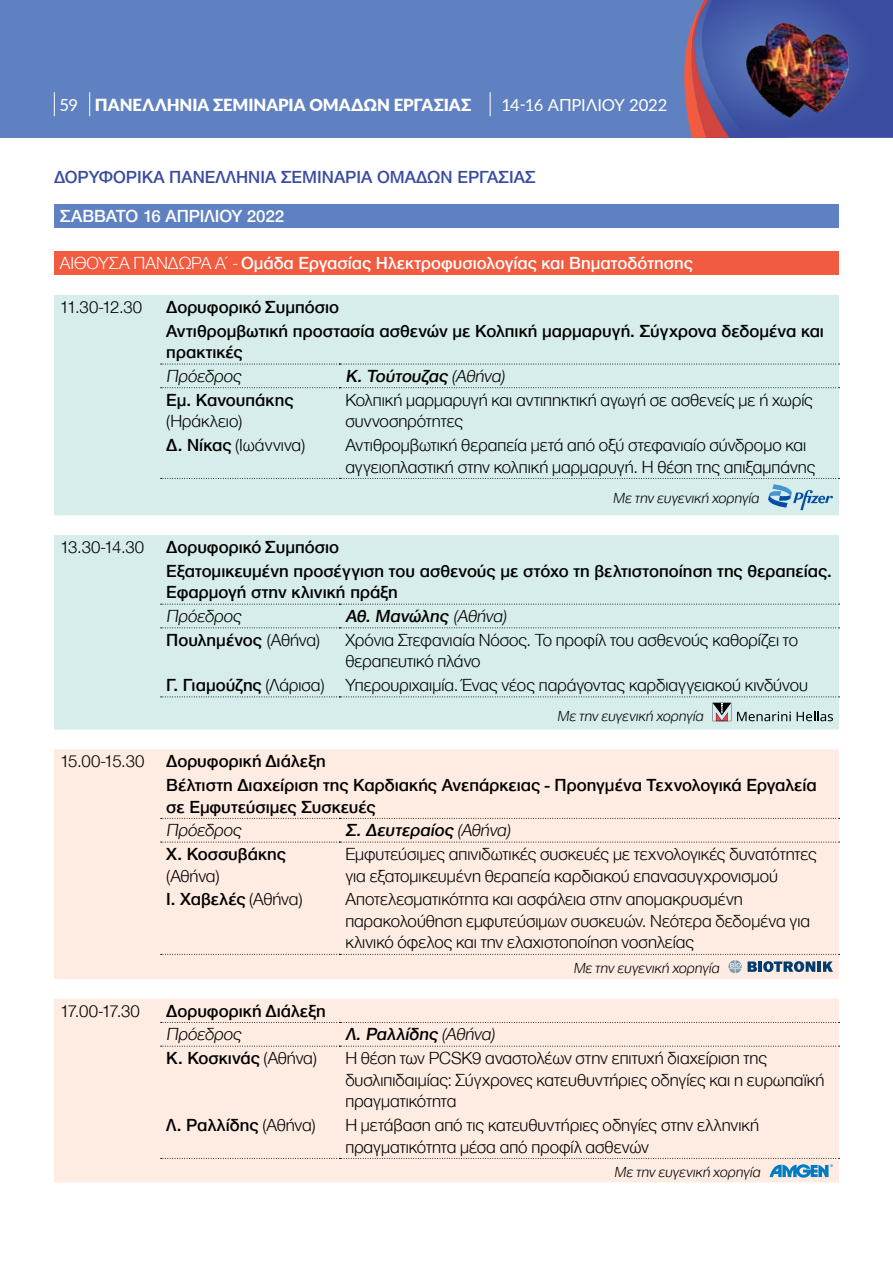
<style>
.page{position:relative;width:893px;height:1263px;background:#fff}
.page>*{position:absolute;margin:0;border:0;box-sizing:border-box;transform-origin:0 0}
.t1{font:300 18px/21.6px "CF Helvetica";color:#000}
.t2{font:500 18px/23.7px "CF Helvetica";color:#000}
.t3{font:500 18px "CF Helvetica";color:#fff}
.t4{font:500 18px "CF Helvetica";color:#3a4ca0}
.t5{font:900 16.65px "Lato";color:#fff}
.t6{font:16.65px "Lato";letter-spacing:-.005em;color:#fff}
.t7{font:300 15px "CF Helvetica";letter-spacing:.005em;color:#000}
.s1{font-weight:400}
.s2{font-weight:300}
.s3{font-weight:500}
</style>
<div class="page">
<div style="left:0;top:0;width:784px;height:138px;background:#6081c1"></div>
<img style="left:684px;top:0;width:209px;height:138px">
<svg style="left:54px;top:92px;width:1px;height:24px"></svg>
<svg style="left:89px;top:92px;width:1px;height:24px"></svg>
<svg style="left:490px;top:92px;width:1px;height:24px"></svg>
<div style="left:54px;top:204px;width:785px;height:24px;background:#6081c1"></div>
<div style="left:54px;top:252px;width:785px;height:23px;background:#f15b40"></div>
<div style="left:54px;top:295px;width:785px;height:435px;background:#d6edeb"></div>
<div style="left:54px;top:749px;width:785px;height:433px;background:#feebe2"></div>
<svg style="left:161px;top:818px;width:679px;height:1px"></svg>
<svg style="left:161px;top:1022px;width:679px;height:1px"></svg>
<svg style="left:161px;top:364px;width:679px;height:1px"></svg>
<svg style="left:161px;top:604px;width:679px;height:1px"></svg>
<svg style="left:161px;top:387px;width:679px;height:1px"></svg>
<svg style="left:161px;top:627px;width:679px;height:1px"></svg>
<svg style="left:161px;top:696px;width:679px;height:1px"></svg>
<svg style="left:161px;top:1046px;width:679px;height:1px"></svg>
<svg style="left:161px;top:842px;width:679px;height:1px"></svg>
<div style="left:161px;top:478px;width:679px;height:32px;background:#d6edeb"></div>
<svg style="left:712px;top:703px;width:19px;height:18px"></svg>
<svg style="left:737px;top:711px;width:54px;height:10px"></svg>
<svg style="left:797px;top:711px;width:36px;height:10px"></svg>
<svg style="left:161px;top:954px;width:679px;height:19px;background:#edded8"></svg>
<svg style="left:161px;top:1158px;width:679px;height:19px;background:#efe2dd"></svg>
<p class="t5" style="left:60px;top:92px;width:412px"><span class="s1">59</span> Πανελλήνια Σεμινάρια Ομάδων Εργασίας</p>
<p class="t6" style="left:501px;top:93px;width:168px">14-16 Απριλί ου 2022</p>
<p class="t4" style="left:54px;top:167px;width:482px">ΔΟΡΥΦΟΡΙΚΑ ΠΑΝΕΛΛΗΝΙΑ ΣΕΜΙΝΑΡΙΑ ΟΜΑΔΩΝ ΕΡΓΑΣΙΑΣ</p>
<p class="t3" style="left:60px;top:206px;width:226px">ΣΑΒΒΑΤΟ 16 ΑΠΡΙΛΙΟΥ 2022</p>
<p class="t3" style="left:60px;top:254px;width:634px"><span class="s2">ΑΙΘΟΥΣΑ ΠΑΝΔΩΡΑ Α΄ -</span> Ομάδα Εργασίας Ηλεκτροφυσιολογίας και Βηματοδότησης</p>
<p class="t1" style="left:60px;top:296px;width:84px">11.30-12.30</p>
<p class="t2" style="left:166px;top:295px;width:659px">Δορυφορικό Συμπόσιο<br>Αντιθρομβωτική προστασία ασθενών με Κολπική μαρμαρυγή. Σύγχρονα δεδομένα και</p>
<p class="t2" style="left:166px;top:340px;width:78px">πρακτικές</p>
<p class="t1" style="left:166px;top:365px;width:79px">Πρόεδρος</p>
<p class="t2" style="left:345px;top:364px;width:163px">Κ. Τούτουζας <span class="s2">(Αθήνα)</span></p>
<p class="t2" style="left:166px;top:388px;width:129px">Εμ. Κανουπάκης</p>
<p class="t1" style="left:166px;top:410px;width:77px">(Ηράκλειο)</p>
<p class="t1" style="left:345px;top:389px;width:469px">Κολπική μαρμαρυγή και αντιπηκτική αγωγή σε ασθενείς με ή χωρίς συνvοσηρότητες</p>
<p class="t1" style="left:166px;top:434px;width:140px"><span class="s3">Δ. Νίκας</span> (Ιωάννινα)</p>
<p class="t1" style="left:345px;top:434px;width:472px">Aντιθρομβωτική θεραπεία μετά από οξύ στεφανιαίο σύνδρομο και αγγειοπλαστική στην κολπική μαρμαρυγή. Η θέση της απιξαμπάνης</p>
<p class="t7" style="left:613px;top:490px;width:150px">Με την ευγενική χορηγία</p>
<p class="t2" style="left:166px;top:535px;width:667px;text-indent:-106px"><span class="s2">13.30-14.30</span> Δορυφορικό Συμπόσιο<br>Εξατομικευμένη προσέγγιση του ασθενούς με στόχο τη βελτιστοποίηση της θεραπείας.</p>
<p class="t2" style="left:166px;top:580px;width:233px">Εφαρμογή στην κλινική πράξη</p>
<p class="t1" style="left:166px;top:605px;width:79px">Πρόεδρος</p>
<p class="t2" style="left:345px;top:604px;width:164px">Αθ. Μανώλης <span class="s2">(Αθήνα)</span></p>
<p class="t2" style="left:166px;top:628px;width:154px">Πουλημένος <span class="s2">(Αθήνα)</span></p>
<p class="t1" style="left:345px;top:629px;width:454px">Χρόνια Στεφανιαία Νόσος. Το προφίλ του ασθενούς καθορίζει το θεραπευτικό πλάνο</p>
<p class="t1" style="left:166px;top:674px;width:643px"><span class="s3">Γ. Γιαμούζης</span> (Λάρισα) Υπερουριχαιμία. Ένας νέος παράγοντας καρδιαγγειακού κινδύνου</p>
<p class="t7" style="left:557px;top:708px;width:150px">Με την ευγενική χορηγία</p>
<p class="t2" style="left:166px;top:749px;width:652px;text-indent:-106px"><span class="s2">15.00-15. 30</span> Δορυφορική Διάλεξη<br>Βέλτιστη Διαχείριση της Καρδιακής Ανεπάρκειας - Προηγμένα Τεχνολογικά Εργαλεία</p>
<p class="t2" style="left:166px;top:795px;width:211px">σε Εμφυτεύσιμες Συσκευές</p>
<p class="t1" style="left:166px;top:819px;width:79px">Πρόεδρος</p>
<p class="t2" style="left:345px;top:818px;width:168px">Σ. Δευτεραίος <span class="s2">(Αθήνα)</span></p>
<p class="t2" style="left:166px;top:842px;width:121px">Χ. Κοσσυβάκης</p>
<p class="t1" style="left:166px;top:865px;width:54px">(Αθήνα)</p>
<p class="t1" style="left:345px;top:843px;width:473px">Εμφυτεύσιμες απινιδωτικές συσκευές με τεχνολογικές δυνατότητες για εξατομικευμένη θεραπεία καρδιακού επανασυγχρονισμού</p>
<p class="t2" style="left:166px;top:887px;width:137px">Ι. Χαβελές <span class="s2">(Αθήνα)</span></p>
<p class="t1" style="left:345px;top:888px;width:466px">Αποτελεσματικότητα και ασφάλεια στην απομακρυσμένη παρακολούθηση εμφυτεύσιμων συσκευών. Νεότερα δεδομένα για κλινικό όφελος και την ελαχιστοποίηση νοσηλείας</p>
<p class="t7" style="left:573px;top:960px;width:150px">Με την ευγενική χορηγία</p>
<p class="t1" style="left:60px;top:1000px;width:81px">17.00-17. 30</p>
<p class="t2" style="left:166px;top:999px;width:161px">Δορυφορική Διάλεξη</p>
<p class="t1" style="left:166px;top:1023px;width:79px">Πρόεδρος</p>
<p class="t2" style="left:345px;top:1022px;width:153px">Λ. Ραλλίδης <span class="s2">(Αθήνα)</span></p>
<p class="t2" style="left:166px;top:1046px;width:151px">Κ. Κοσκινάς <span class="s2">(Αθήνα)</span></p>
<p class="t1" style="left:345px;top:1047px;width:481px">Η θέση των PCSK9 αναστολέων στην επιτυχή διαχείριση της δυσλιπιδαιμίας: Σύγχρονες κατευθυντήριες οδηγίες και η ευρωπαϊκή πραγματικότητα</p>
<p class="t2" style="left:166px;top:1113px;width:150px">Λ. Ραλλίδης <span class="s2">(Αθήνα)</span></p>
<p class="t1" style="left:345px;top:1114px;width:415px">Η μετάβαση από τις κατευθυντήριες οδηγίες στην ελληνική πραγματικότητα μέσα από προφίλ ασθενών</p>
<p class="t7" style="left:614px;top:1163px;width:150px">Με την ευγενική χορηγία</p>
</div>
